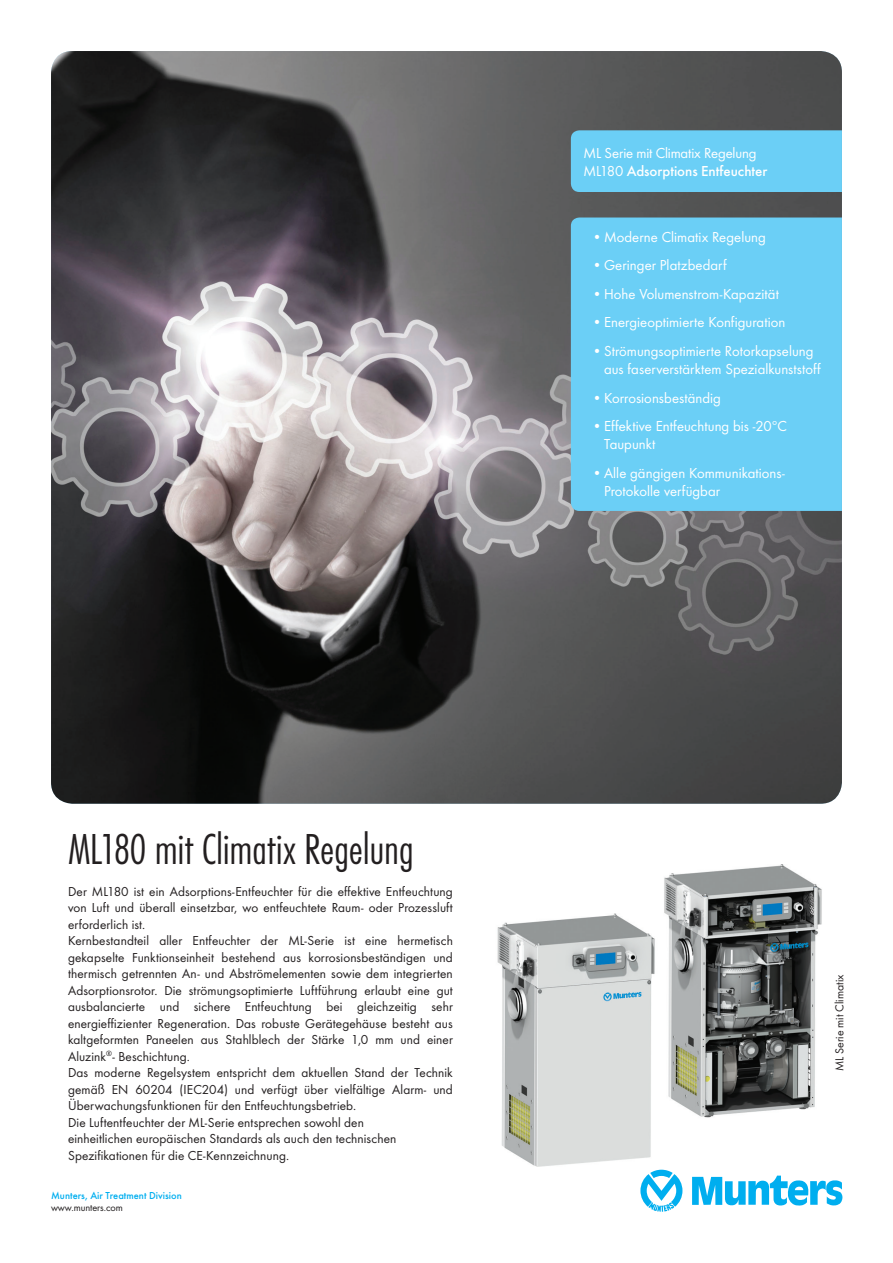
<style>
.page{position:relative;width:893px;height:1263px;background:#fff}
.page>*{position:absolute;margin:0;border:0;box-sizing:border-box;transform-origin:0 0}
.t1{font:300 45px "Futura Con";letter-spacing:-.005em;color:#231f20}
.t2{font:15px/18px "Futura Boo";letter-spacing:.005em;color:#fff}
.t3{font:500 15px "Futura";letter-spacing:-.005em;color:#fff}
.t4{font:13.5px/16.5px "Futura Boo";letter-spacing:.01em;color:#231f20}
.t5{font:12px "Futura Boo";color:#231f20}
.t6{font:500 10.5px "Futura";color:#00aeef}
.t7{font:10.5px "Futura Boo";letter-spacing:-.005em;color:#231f20}
.s1{font-family:"Futura Boo";font-weight:400}
</style>
<div class="page">
<img style="left:51px;top:51px;width:791px;height:753px">
<svg style="left:692px;top:1175px;width:150px;height:31px"></svg>
<svg style="left:640px;top:1170px;width:42px;height:42px"></svg>
<img style="left:497px;top:864px;width:325px;height:302px">
<div style="left:571px;top:130px;width:271px;height:62px;background:#6bcff6"></div>
<div style="left:571px;top:217px;width:271px;height:294px;background:#6bcff6"></div>
<p class="t2" style="left:584px;top:144px;width:174px">ML Serie mit Climatix Regelung</p>
<p class="t3" style="left:584px;top:162px;width:185px"><span class="s1">ML180</span> Adsorptions Entfeuchter</p>
<p class="t2" style="left:592px;top:227px;width:175px">•Moderne Climatix Regelung</p>
<p class="t2" style="left:592px;top:256px;width:136px">•Geringer Platzbedarf</p>
<p class="t2" style="left:592px;top:285px;width:188px">•Hohe Volumenstrom-Kapazität</p>
<p class="t2" style="left:592px;top:313px;width:195px">•Energieoptimierte Konfiguration</p>
<p class="t2" style="left:604px;top:342px;width:218px;text-indent:-12px">•Strömungsoptimierte Rotorkapselung aus faserverstärktem Spezialkunststoff</p>
<p class="t2" style="left:592px;top:389px;width:131px">•Korrosionsbeständig</p>
<p class="t2" style="left:604px;top:417px;width:184px;text-indent:-12px">•Effektive Entfeuchtung bis -20ºC<br>Taupunkt</p>
<p class="t2" style="left:604px;top:464px;width:182px;text-indent:-12px">•Alle gängigen Kommunikations-<br>Protokolle verfügbar</p>
<h1 class="t1" style="left:68px;top:823px;width:347px">ML180 mit Climatix Regelung</h1>
<p class="t4" style="left:68px;top:883px;width:386px">Der ML180 ist ein Adsorptions-Entfeuchter für die effektive Entfeuchtung von Luft und überall einsetzbar, wo entfeuchtete Raum- oder Prozessluft erforderlich ist.<br>Kernbestandteil aller Entfeuchter der ML-Serie ist eine hermetisch gekapselte Funktionseinheit bestehend aus korrosionsbeständigen und thermisch getrennten An- und Abströmelementen sowie dem integrierten Adsorptionsrotor. Die strömungsoptimierte Luftführung erlaubt eine gut ausbalancierte und sichere Entfeuchtung bei gleichzeitig sehr energieffizienter Regeneration. Das robuste Gerätegehäuse besteht aus kaltgeformten Paneelen aus Stahlblech der Stärke 1,0 mm und einer Aluzink<sup>®</sup>- Beschichtung.<br>Das moderne Regelsystem entspricht dem aktuellen Stand der Technik gemäß EN 60204 (IEC204) und verfügt über vielfältige Alarm- und Überwachungsfunktionen für den Entfeuchtungsbetrieb.<br>Die Luftentfeuchter der ML-Serie entsprechen sowohl den<br>einheitlichen europäischen Standards als auch den technischen Spezifikationen für die CE-Kennzeichnung.</p>
<p class="t6" style="left:51px;top:1189px;width:132px">Munters, Air Treatment Division</p>
<p class="t7" style="left:51px;top:1201px;width:73px">www.munters.com</p>
<p class="t5" style="left:832px;top:1071px;width:98px;rotate:-90deg">ML Serie mit Climatix</p>
</div>
